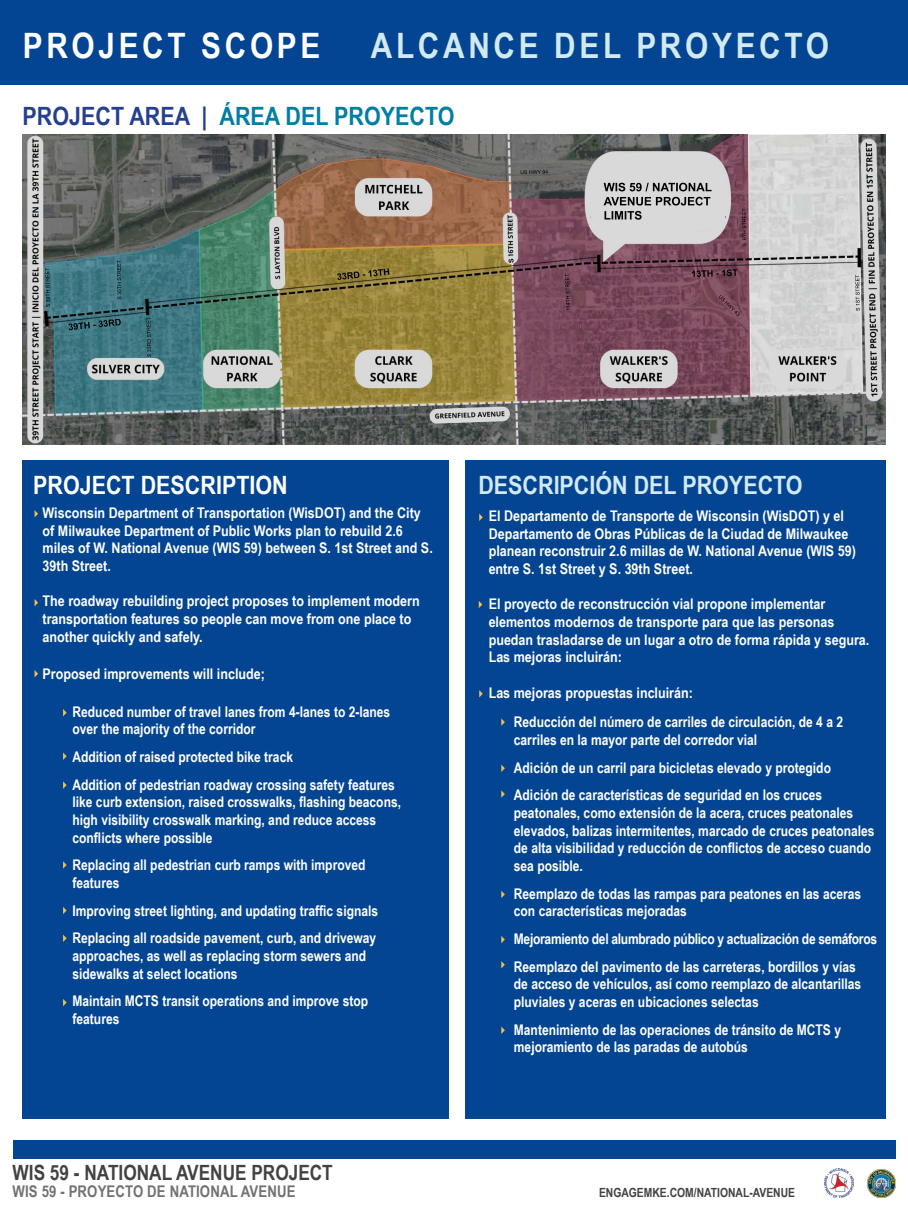
<style>
.page{position:relative;width:908px;height:1210px;background:#fff}
.page>*{position:absolute;margin:0;border:0;box-sizing:border-box;transform-origin:0 0}
.t1{font:700 35px "Arial Narrow";letter-spacing:.1em;color:#d1e9f1;scale:1.04 1}
.t2{font:700 35px "Arial Narrow";letter-spacing:.1em;color:#fff;scale:1.04 1}
.t3{font:700 25.2px "Arial Narrow";color:#007ea4;scale:1.04 1}
.t4{font:700 25.2px "Arial Narrow";color:#d1e9f1;scale:1.04 1}
.t5{font:700 25.2px "Arial Narrow";color:#fff;scale:1.04 1}
.t6{font:700 21px "Arial Narrow";color:#434142}
.t7{font:700 16.1px "Arial Narrow";letter-spacing:.005em;color:#434142}
.t8{font:700 14.7px/17.6px "Arial Narrow";color:#fff}
.t9{font:700 14.7px/17.6px "Arial Narrow";color:#fff;scale:1.04 1}
.t10{font:700 14.7px "Arial Narrow";letter-spacing:-.02em;color:#fff}
.t11{font:700 12.6px "Arial Narrow";color:#434142}
.s1{color:#25408f}
</style>
<div class="page">
<img style="left:867px;top:1169px;width:28px;height:28px">
<img style="left:824px;top:1169px;width:28px;height:28px">
<div style="left:13px;top:1140px;width:881px;height:18px;background:#034592"></div>
<div style="left:466px;top:460px;width:419px;height:658px;background:#034592"></div>
<div style="left:22px;top:460px;width:426px;height:658px;background:#034592"></div>
<div style="left:0;top:0;width:907px;height:84px;background:#034592"></div>
<img style="left:23px;top:135px;width:862px;height:309px">
<svg style="left:35px;top:510px;width:3px;height:7px"></svg>
<svg style="left:35px;top:599px;width:3px;height:7px"></svg>
<svg style="left:35px;top:670px;width:3px;height:7px"></svg>
<svg style="left:63px;top:709px;width:4px;height:7px"></svg>
<svg style="left:63px;top:752px;width:4px;height:8px"></svg>
<svg style="left:63px;top:781px;width:4px;height:8px"></svg>
<svg style="left:63px;top:861px;width:4px;height:7px"></svg>
<svg style="left:63px;top:907px;width:4px;height:7px"></svg>
<svg style="left:63px;top:934px;width:4px;height:8px"></svg>
<svg style="left:63px;top:999px;width:4px;height:7px"></svg>
<svg style="left:479px;top:513px;width:3px;height:8px"></svg>
<svg style="left:478px;top:601px;width:4px;height:7px"></svg>
<svg style="left:479px;top:690px;width:3px;height:7px"></svg>
<svg style="left:501px;top:718px;width:3px;height:8px"></svg>
<svg style="left:501px;top:764px;width:3px;height:8px"></svg>
<svg style="left:501px;top:790px;width:3px;height:8px"></svg>
<svg style="left:501px;top:891px;width:3px;height:7px"></svg>
<svg style="left:501px;top:936px;width:3px;height:7px"></svg>
<svg style="left:501px;top:961px;width:3px;height:7px"></svg>
<svg style="left:501px;top:1026px;width:3px;height:8px"></svg>
<p class="t2" style="left:23px;top:19px;width:288px">PROJECT SCOPE</p>
<p class="t1" style="left:371px;top:19px;width:442px">ALCANCE DEL PROYECTO</p>
<h1 class="t3" style="left:23px;top:97px;width:417px"><span class="s1">PROJECT AREA |</span> ÁREA DEL PROYECTO</h1>
<h1 class="t5" style="left:33px;top:466px;width:246px">PROJECT DESCRIPTION</h1>
<p class="t9" style="left:43px;top:503px;width:376px">Wisconsin Department of Transportation (WisDOT) and the City of Milwaukee Department of Public Works plan to rebuild 2.6 miles of W. National Avenue (WIS 59) between S. 1st Street and S.<br>39th Street.</p>
<p class="t9" style="left:43px;top:591px;width:364px">The roadway rebuilding project proposes to implement modern transportation features so people can move from one place to another quickly and safely.</p>
<p class="t9" style="left:43px;top:665px;width:215px">Proposed improvements will include;</p>
<p class="t8" style="left:72px;top:702px;width:319px">Reduced number of travel lanes from 4-lanes to 2-lanes over the majority of the corridor</p>
<p class="t8" style="left:72px;top:747px;width:222px">Addition of raised protected bike track</p>
<p class="t8" style="left:72px;top:775px;width:324px">Addition of pedestrian roadway crossing safety features</p>
<p class="t8" style="left:72px;top:792px;width:330px">like curb extension, raised crosswalks, flashing beacons,</p>
<p class="t8" style="left:72px;top:810px;width:305px">high visibility crosswalk marking, and reduce access</p>
<h1 class="t8" style="left:72px;top:828px;width:142px">conflicts where possible</h1>
<p class="t8" style="left:72px;top:855px;width:294px">Replacing all pedestrian curb ramps with improved features</p>
<h1 class="t8" style="left:72px;top:901px;width:307px">Improving street lighting, and updating traffic signals</h1>
<p class="t8" style="left:72px;top:928px;width:305px">Replacing all roadside pavement, curb, and driveway approaches, as well as replacing storm sewers and sidewalks at select locations</p>
<p class="t8" style="left:72px;top:991px;width:297px">Maintain MCTS transit operations and improve stop features</p>
<h3 class="t6" style="left:13px;top:1156px;width:321px">WIS 59 - NATIONAL AVENUE PROJECT</h3>
<p class="t7" style="left:13px;top:1179px;width:284px">WIS 59 - PROYECTO DE NATIONAL AVENUE</p>
<h1 class="t4" style="left:478px;top:466px;width:313px">DESCRIPCIÓN DEL PROYECTO</h1>
<p class="t9" style="left:488px;top:506px;width:354px">El Departamento de Transporte de Wisconsin (WisDOT) y el Departamento de Obras Públicas de la Ciudad de Milwaukee planean reconstruir 2.6 millas de W. National Avenue (WIS 59) entre S. 1st Street y S. 39th Street.</p>
<p class="t9" style="left:488px;top:594px;width:367px">El proyecto de reconstrucción vial propone implementar elementos modernos de transporte para que las personas puedan trasladarse de un lugar a otro de forma rápida y segura.<br>Las mejoras incluirán:</p>
<p class="t9" style="left:488px;top:683px;width:198px">Las mejoras propuestas incluirán:</p>
<p class="t8" style="left:513px;top:712px;width:330px">Reducción del número de carriles de circulación, de 4 a 2 carriles en la mayor parte del corredor vial</p>
<p class="t8" style="left:513px;top:758px;width:318px">Adición de un carril para bicicletas elevado y protegido</p>
<p class="t8" style="left:513px;top:785px;width:362px">Adición de características de seguridad en los cruces peatonales, como extensión de la acera, cruces peatonales elevados, balizas intermitentes, marcado de cruces peatonales</p>
<p class="t8" style="left:513px;top:838px;width:359px">de alta visibilidad y reducción de conflictos de acceso cuando</p>
<p class="t8" style="left:513px;top:856px;width:71px">sea posible.</p>
<p class="t8" style="left:513px;top:884px;width:349px">Reemplazo de todas las rampas para peatones en las aceras con características mejoradas</p>
<p class="t10" style="left:513px;top:927px;width:364px">Mejoramiento del alumbrado público y actualización de semáforos</p>
<p class="t8" style="left:513px;top:957px;width:349px">Reemplazo del pavimento de las carreteras, bordillos y vías de acceso de vehículos, así como reemplazo de alcantarillas pluviales y aceras en ubicaciones selectas</p>
<p class="t8" style="left:513px;top:1020px;width:328px">Mantenimiento de las operaciones de tránsito de MCTS y mejoramiento de las paradas de autobús</p>
<p class="t11" style="left:598px;top:1183px;width:197px">ENGAGEMKE.COM/NATIONAL-AVENUE</p>
</div>
